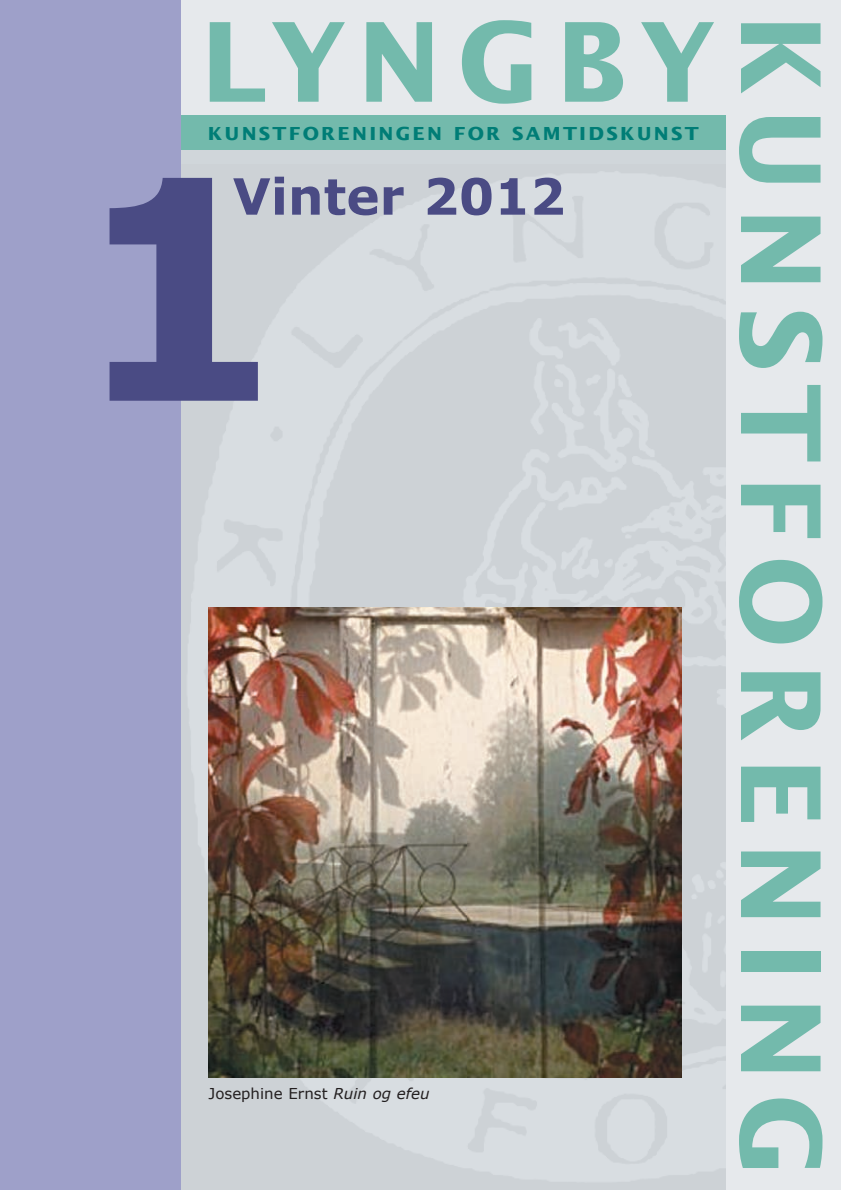
<style>
.page{position:relative;width:841px;height:1190px;background:#fff}
.page>*{position:absolute;margin:0;border:0;box-sizing:border-box;transform-origin:0 0}
.t1{font:700 305.6px "Verdana";color:#4a4b84}
.t2{font:700 110px "Lucida Sans";letter-spacing:.095em;color:#73baac}
.t3{font:700 50px "Verdana";color:#4a4b84}
.t4{font:700 18px "Lucida Sans";letter-spacing:.12em;color:#007d76;scale:1.06 1}
.t5{font:15px "Verdana";color:#231f20}
.s1{font-style:italic}
</style>
<div class="page">
<div style="left:133px;top:0;width:708px;height:1190px;background:#e6e9ec"></div>
<div style="left:181px;top:116px;width:544px;height:34px;background:#73baac"></div>
<img style="left:181px;top:165px;width:544px;height:1025px">
<div style="left:0;top:0;width:181px;height:1190px;background:#9ea0c9"></div>
<img style="left:209px;top:608px;width:472px;height:469px">
<h2 class="t2" style="left:201px;top:-4px;width:518px">LYNG BY</h2>
<h2 class="t2" style="left:847px;top:14px;width:1151px;rotate:90deg">KUNSTFORENING</h2>
<p class="t4" style="left:208px;top:123px;width:465px">KUNSTFORENINGEN FOR SAMTIDSKUNST</p>
<h3 class="t3" style="left:233px;top:164px;width:334px">Vinter 2012</h3>
<h1 class="t1" style="left:70px;top:91px;width:219px">1</h1>
<p class="t5" style="left:209px;top:1083px;width:222px">Josephine Ernst <span class="s1">Ruin og efeu</span></p>
</div>
